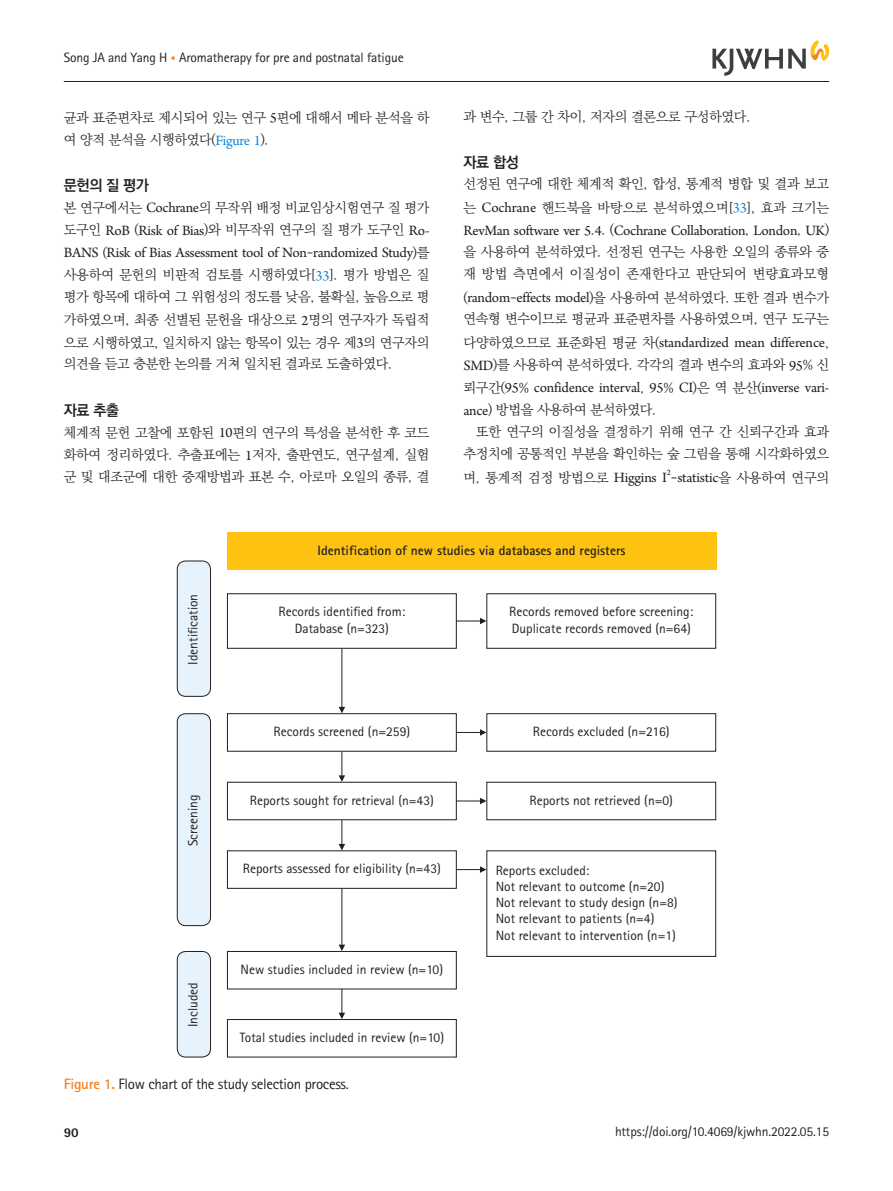
<style>
.page{position:relative;width:893px;height:1191px;background:#fff}
.page>*{position:absolute;margin:0;border:0;box-sizing:border-box;transform-origin:0 0}
.body{font:15px "Arno Pro";letter-spacing:-.02em;color:#231f20}
.fig-caption{font:15px "Rotis Sans Serif Std";letter-spacing:-.02em;color:#231f20}
.body-sub-title{font:700 15px "Ko Pub Dotum";letter-spacing:-.02em;color:#231f20}
.body-2{font:300 13.5px/22.2px "Ko Pub Batang";letter-spacing:-.02em;color:#231f20}
.picture_print{font:13.5px/16.2px "Rotis Sans Serif Std";color:#231f20}
.picture_print-2{font:700 13.5px "Rotis Sans Serif Std";color:#231f20}
.t1{font:800 13.5px "Rotis Sans Serif Std";color:#231f20}
.body-3{font:8.7px "Arno Pro";color:#231f20}
.s1{font-family:"Arial Unicode MS";font-size:14.25px;color:#f58220}
.s2{font-family:"Arno Pro";font-weight:400;font-size:15px}
.s3{font-family:"Arno Pro";font-weight:400;font-size:15px;color:#0b88de}
.s4{font-family:"Ko Pub Batang";font-weight:300;font-size:13.5px}
.s5{font-weight:700;color:#f58220}
</style>
<div class="page">
<hr style="left:64px;top:81px;width:765px;height:1px;background:#231f20">
<svg style="left:712px;top:40px;width:118px;height:36px"></svg>
<div style="left:227px;top:532px;width:489px;height:38px;background:#fec210"></div>
<div style="left:486px;top:593px;width:230px;height:55px;border:1px solid #231f20"></div>
<div style="left:486px;top:713px;width:230px;height:38px;border:1px solid #231f20"></div>
<div style="left:486px;top:782px;width:230px;height:38px;border:1px solid #231f20"></div>
<div style="left:227px;top:593px;width:230px;height:55px;border:1px solid #231f20"></div>
<div style="left:227px;top:713px;width:230px;height:38px;border:1px solid #231f20"></div>
<div style="left:227px;top:782px;width:230px;height:38px;border:1px solid #231f20"></div>
<div style="left:227px;top:951px;width:230px;height:38px;border:1px solid #231f20"></div>
<div style="left:227px;top:1019px;width:230px;height:38px;border:1px solid #231f20"></div>
<svg style="left:456px;top:618px;width:30px;height:6px"></svg>
<svg style="left:456px;top:729px;width:30px;height:6px"></svg>
<svg style="left:456px;top:797px;width:30px;height:7px"></svg>
<svg style="left:339px;top:751px;width:6px;height:31px"></svg>
<svg style="left:339px;top:820px;width:6px;height:30px"></svg>
<svg style="left:339px;top:988px;width:6px;height:31px"></svg>
<svg style="left:456px;top:866px;width:30px;height:6px"></svg>
<svg style="left:339px;top:707px;width:6px;height:6px"></svg>
<hr style="left:341px;top:648px;width:1px;height:59px;background:#231f20">
<svg style="left:339px;top:944px;width:6px;height:7px"></svg>
<hr style="left:341px;top:888px;width:1px;height:57px;background:#231f20">
<div style="left:177px;top:561px;width:34px;height:135px;background:#e7f3fc;border-radius:9px"></div>
<div style="left:177px;top:560px;width:34px;height:136px;border:1px solid #231f20;border-radius:9px"></div>
<div style="left:177px;top:713px;width:34px;height:212px;background:#e7f3fc;border-radius:9px"></div>
<div style="left:177px;top:713px;width:34px;height:213px;border:1px solid #231f20;border-radius:9px"></div>
<div style="left:177px;top:951px;width:34px;height:106px;background:#e7f3fc;border-radius:9px"></div>
<div style="left:177px;top:951px;width:34px;height:106px;border:1px solid #231f20;border-radius:9px"></div>
<p class="picture_print" style="left:64px;top:49px;width:341px">Song JA and Yang H <span class="s1">•</span> Aromatherapy for pre and postnatal fatigue</p>
<p class="body-2" style="left:64px;top:107px;width:367px">균과 표준편차로 제시되어 있는 연구 <span class="s2">5</span>편에 대해서 메타 분석을 하 여 양적 분석을 시행하였다(<span class="s3">Figure 1</span>).</p>
<p class="body-sub-title" style="left:64px;top:177px;width:87px">문헌의 질 평가</p>
<p class="body-2" style="left:64px;top:197px;width:367px">본 연구에서는 <span class="s2">Cochrane</span>의 무작위 배정 비교임상시험연구 질 평가 도구인 <span class="s2">RoB</span> (<span class="s2">Risk of Bias</span>)와 비무작위 연구의 질 평가 도구인 <span class="s2">Ro-</span></p>
<p class="body" style="left:64px;top:244px;width:367px">BANS <span class="s4">(</span>Risk of Bias Assessment tool of Non<span class="s4">-</span>randomized Study<span class="s4">)를</span></p>
<p class="body-2" style="left:64px;top:264px;width:367px;line-height:21.8px">사용하여 문헌의 비판적 검토를 시행하였다[<span class="s3">33</span>]. 평가 방법은 질 평가 항목에 대하여 그 위험성의 정도를 낮음, 불확실, 높음으로 평</p>
<p class="body-2" style="left:64px;top:309px;width:367px;text-align:justify">가하였으며, 최종 선별된 문헌을 대상으로 <span class="s2">2</span>명의 연구자가 독립적 으로 시행하였고, 일치하지 않는 항목이 있는 경우 제<span class="s2">3</span>의 연구자의 의견을 듣고 충분한 논의를 거쳐 일치된 결과로 도출하였다.</p>
<p class="body-sub-title" style="left:64px;top:402px;width:57px">자료 추출</p>
<p class="body-2" style="left:64px;top:422px;width:367px;text-align:justify">체계적 문헌 고찰에 포함된 <span class="s2">10</span>편의 연구의 특성을 분석한 후 코드 화하여 정리하였다. 추출표에는 <span class="s2">1</span>저자, 출판연도, 연구설계, 실험 군 및 대조군에 대한 중재방법과 표본 수, 아로마 오일의 종류, 결</p>
<p class="body-2" style="left:463px;top:106px;width:289px">과 변수, 그룹 간 차이, 저자의 결론으로 구성하였다.</p>
<p class="body-sub-title" style="left:463px;top:155px;width:57px">자료 합성</p>
<p class="body-2" style="left:463px;top:173px;width:367px;line-height:23.2px">선정된 연구에 대한 체계적 확인, 합성, 통계적 병합 및 결과 보고 는 <span class="s2">Cochrane</span> 핸드북을 바탕으로 분석하였으며[<span class="s3">33</span>], 효과 크기는</p>
<p class="body" style="left:463px;top:222px;width:367px">RevMan software ver 5<span class="s4">.</span>4<span class="s4">. (</span>Cochrane Collaboration<span class="s4">,</span> London<span class="s4">,</span> UK<span class="s4">)</span></p>
<p class="body-2" style="left:463px;top:241px;width:367px;line-height:22.8px;text-align:justify">을 사용하여 분석하였다. 선정된 연구는 사용한 오일의 종류와 중 재 방법 측면에서 이질성이 존재한다고 판단되어 변량효과모형 (<span class="s2">random</span>-<span class="s2">effects model</span>)을 사용하여 분석하였다. 또한 결과 변수가</p>
<p class="body-2" style="left:463px;top:309px;width:367px">연속형 변수이므로 평균과 표준편차를 사용하였으며, 연구 도구는</p>
<p class="body" style="left:463px;top:334px;width:367px"><span class="s4">다양하였으므로 표준화된 평균 차(</span>standardized mean difference<span class="s4">,</span></p>
<p class="body-2" style="left:463px;top:354px;width:367px"><span class="s2">SMD</span>)를 사용하여 분석하였다. 각각의 결과 변수의 효과와 <span class="s2">95</span>% 신</p>
<p class="body" style="left:463px;top:379px;width:367px"><span class="s4">뢰구간(</span>95<span class="s4">%</span> confidence interval<span class="s4">,</span> 95<span class="s4">%</span> CI<span class="s4">)은 역 분산(</span>inverse vari-</p>
<p class="body-2" style="left:463px;top:399px;width:194px"><span class="s2">ance</span>) 방법을 사용하여 분석하였다.</p>
<p class="body-2" style="left:463px;top:421px;width:367px;line-height:22.8px;text-align:justify;text-indent:13px">또한 연구의 이질성을 결정하기 위해 연구 간 신뢰구간과 효과 추정치에 공통적인 부분을 확인하는 숲 그림을 통해 시각화하였으 며, 통계적 검정 방법으로 <span class="s2">Higgins I</span> -<span class="s2">statistic</span>을 사용하여 연구의</p>
<p class="body-3" style="left:667px;top:468px;width:6px">2</p>
<p class="picture_print" style="left:185px;top:664px;width:72px;rotate:-90deg">Identification</p>
<p class="picture_print" style="left:185px;top:846px;width:53px;rotate:-90deg">Screening</p>
<p class="picture_print" style="left:185px;top:1027px;width:46px;rotate:-90deg">Included</p>
<p class="picture_print-2" style="left:318px;top:542px;width:309px">Identification of new studies via databases and registers</p>
<p class="picture_print" style="left:279px;top:603px;width:128px">Records identified from:</p>
<p class="picture_print" style="left:295px;top:620px;width:96px">Database (n=323)</p>
<p class="picture_print" style="left:274px;top:723px;width:138px">Records screened (n=259)</p>
<p class="picture_print" style="left:250px;top:791px;width:185px">Reports sought for retrieval (n=43)</p>
<p class="picture_print" style="left:243px;top:860px;width:199px">Reports assessed for eligibility (n=43)</p>
<p class="picture_print" style="left:241px;top:961px;width:204px">New studies included in review (n=10)</p>
<p class="picture_print" style="left:240px;top:1029px;width:206px">Total studies included in review (n=10)</p>
<p class="picture_print" style="left:509px;top:603px;width:185px">Records removed before screening:<br>Duplicate records removed (n=64)</p>
<p class="picture_print" style="left:533px;top:723px;width:138px">Records excluded (n=216)</p>
<p class="picture_print" style="left:530px;top:791px;width:145px">Reports not retrieved (n=0)</p>
<p class="picture_print" style="left:496px;top:862px;width:95px">Reports excluded:</p>
<p class="picture_print" style="left:496px;top:878px;width:170px">Not relevant to outcome (n=20)</p>
<p class="picture_print" style="left:496px;top:894px;width:183px">Not relevant to study design (n=8)</p>
<p class="picture_print" style="left:496px;top:910px;width:160px">Not relevant to patients (n=4)</p>
<p class="picture_print" style="left:496px;top:926px;width:182px">Not relevant to intervention (n=1)</p>
<p class="fig-caption" style="left:64px;top:1074px;width:287px"><span class="s5">Figure 1.</span> Flow chart of the study selection process.</p>
<p class="t1" style="left:64px;top:1123px;width:17px">90</p>
<p class="picture_print" style="left:615px;top:1123px;width:216px">https://doi.org/10.4069/kjwhn.2022.05.15</p>
</div>
